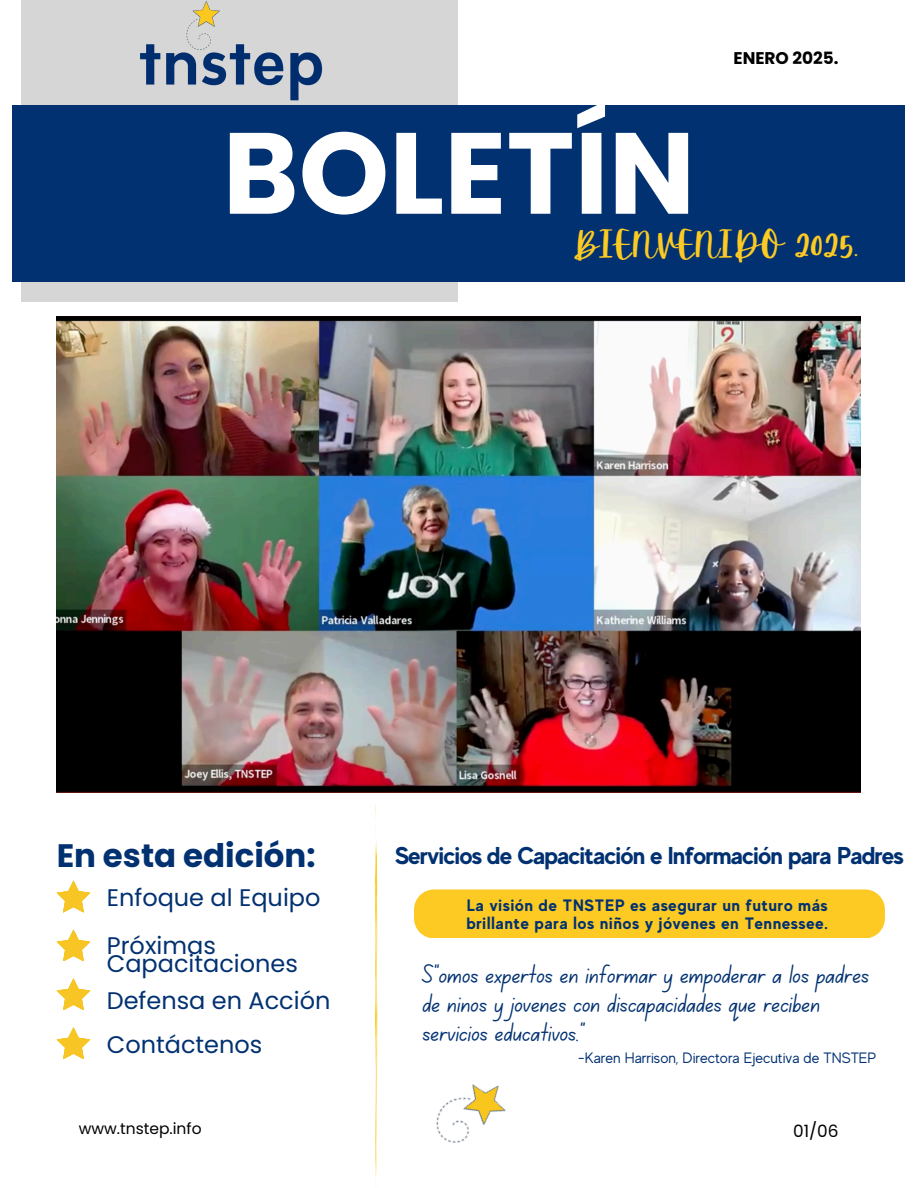
<style>
.page{position:relative;width:918px;height:1188px;background:#fff}
.page>*{position:absolute;margin:0;border:0;box-sizing:border-box;transform-origin:0 0}
.t1{font:700 115.2px "Poppins";color:#fff}
.t2{font:34.65px "Apricots";color:#fcca22}
.t3{font:700 32.4px "Poppins";color:#023172}
.t4{font:27px/29.2px "Canva School Font";letter-spacing:-.015em;color:#023172}
.t5{font:700 24.3px "MADE Evolve Sans";letter-spacing:-.025em;color:#023172}
.t6{font:24px/18px "Poppins";color:#023172}
.t7{font:700 16.95px "Poppins";color:#000}
.t8{font:16.95px "Poppins";color:#000}
.t9{font:700 16.5px/18px "MADE Evolve Sans";letter-spacing:.045em;color:#023172}
.t10{font:15.45px "Poppins";color:#000}
.t11{font:15px "MADE Evolve Sans";color:#023172}
</style>
<div class="page">
<div style="left:22px;top:0;width:436px;height:302px;background:#d6d6d6"></div>
<div style="left:13px;top:105px;width:892px;height:177px;background:#023172"></div>
<img style="left:57px;top:317px;width:803px;height:475px">
<img style="left:140px;top:1px;width:183px;height:100px">
<svg style="left:375px;top:804px;width:3px;height:377px"></svg>
<svg style="left:57px;top:881px;width:33px;height:31px"></svg>
<svg style="left:57px;top:930px;width:33px;height:31px"></svg>
<svg style="left:57px;top:978px;width:33px;height:32px"></svg>
<svg style="left:57px;top:1027px;width:33px;height:32px"></svg>
<div style="left:414px;top:889px;width:471px;height:49px;background:#fcca22"></div>
<img style="left:436px;top:1084px;width:70px;height:59px">
<p class="t1" style="left:223px;top:93px;width:474px">BOLETÍN</p>
<p class="t7" style="left:734px;top:46px;width:107px">ENERO 2025.</p>
<h3 class="t2" style="left:573px;top:225px;width:287px">BIENVENIDO 2025.</h3>
<p class="t3" style="left:57px;top:833px;width:261px">En esta edición:</p>
<h4 class="t6" style="left:107px;top:889px;width:215px">Enfoque al Equipo</h4>
<p class="t6" style="left:107px;top:937px;width:193px">Próximas<br>Capacitaciones</p>
<h6 class="t6" style="left:107px;top:992px;width:225px">Defensa en Acción</h6>
<p class="t6" style="left:107px;top:1035px;width:157px">Contáctenos</p>
<p class="t5" style="left:395px;top:841px;width:510px">Servicios de Capacitación e Información para Padres</p>
<p class="t9" style="left:467px;top:896px;width:363px">La visión de TNSTEP es asegurar un futuro más brillante para los niños y jóvenes en Tennessee.</p>
<h5 class="t4" style="left:422px;top:963px;width:449px">S”omos expertos en informar y empoderar a los padres de niños y jóvenes con discapacidades que reciben servicios educativos.”</h5>
<h6 class="t11" style="left:578px;top:1049px;width:300px">-Karen Harrison, Directora Ejecutiva de TNSTEP</h6>
<h2 class="t10" style="left:79px;top:1118px;width:124px">www.tnstep.info</h2>
<h1 class="t8" style="left:793px;top:1119px;width:47px">01/06</h1>
</div>
